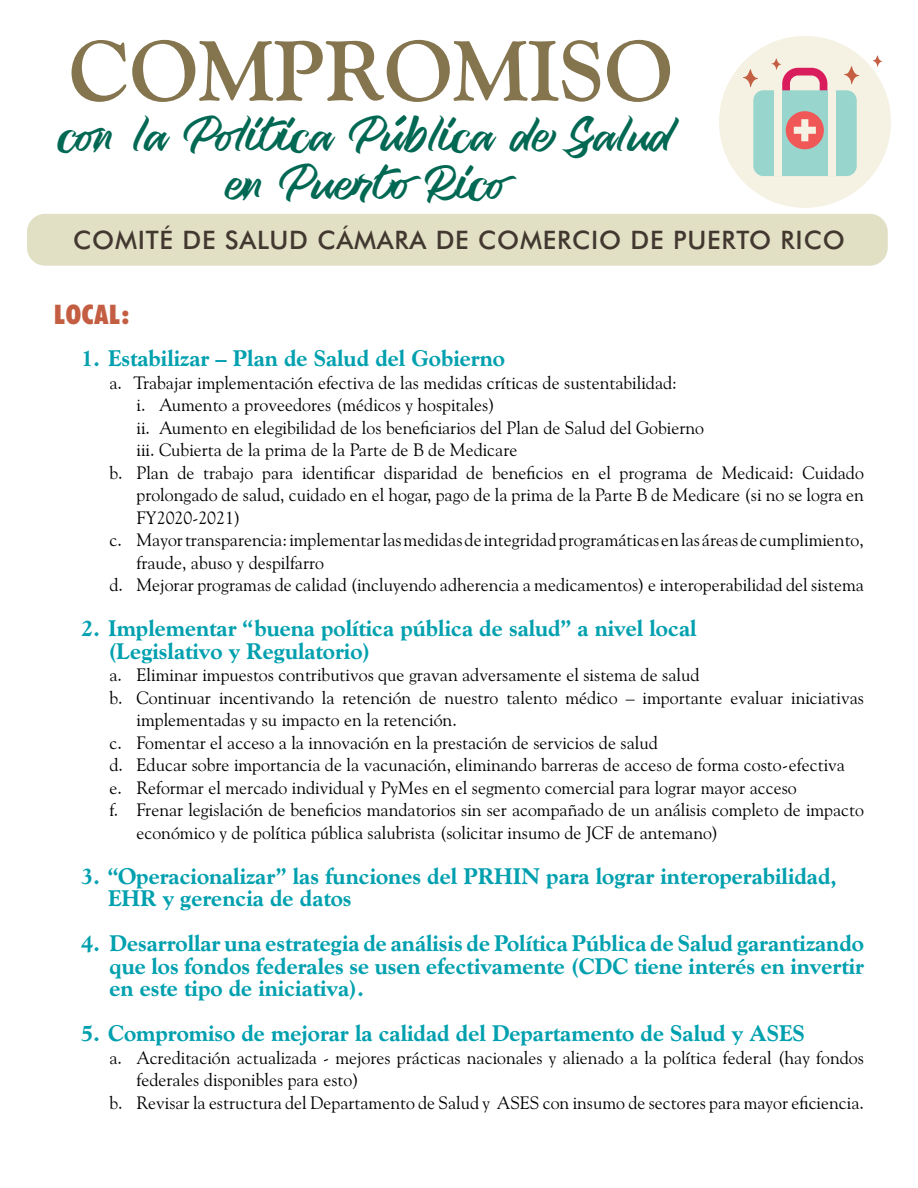
<style>
.page{position:relative;width:918px;height:1188px;background:#fff}
.page>*{position:absolute;margin:0;border:0;box-sizing:border-box;transform-origin:0 0}
.t1{font:700 84.6px "Goudy Old Style BT";color:#85754e}
.t2{font:46.35px/48px "Royalmuffin";letter-spacing:.03em;color:#006853;text-align:center}
.t3{font:900 condensed 27px "Futura BT";letter-spacing:.03em;color:#c45e42}
.t4{font:500 25.5px "Futura BT";letter-spacing:.03em;color:#423830}
.t5{font:800 22.5px/22.5px "Goudy Old Style BT";color:#00a0af}
.t6{font:18px "Goudy Old Style BT";color:#000}
</style>
<div class="page">
<div style="left:27px;top:214px;width:861px;height:52px;background:#e1e0c5;border-radius:18px"></div>
<div style="left:719px;top:36px;width:172px;height:172px;background:#f5f1e3;border-radius:50%"></div>
<div style="left:753px;top:90px;width:104px;height:86px;background:#98d5cc;border-radius:10px"></div>
<div style="left:786px;top:111px;width:38px;height:38px;background:#f05757;border-radius:50%"></div>
<svg style="left:794px;top:119px;width:22px;height:22px"></svg>
<div style="left:774px;top:90px;width:8px;height:86px;background:#f5f1e3"></div>
<div style="left:828px;top:90px;width:8px;height:86px;background:#f5f1e3"></div>
<svg style="left:844px;top:66px;width:15px;height:18px"></svg>
<svg style="left:873px;top:55px;width:9px;height:12px"></svg>
<svg style="left:743px;top:69px;width:15px;height:18px"></svg>
<svg style="left:772px;top:58px;width:55px;height:33px"></svg>
<svg style="left:395px;top:115px;width:12px;height:11px"></svg>
<h1 class="t1" style="left:69px;top:19px;width:605px">COMPROMISO</h1>
<h2 class="t2" style="left:61px;top:111px;width:613px">con la Politica Publica de Salud en Puerto Rico</h2>
<h3 class="t4" style="left:73px;top:224px;width:773px">COMITÉ DE SALUD CÁMARA DE COMERCIO DE PUERTO RICO</h3>
<h3 class="t3" style="left:54px;top:298px;width:77px">LOCAL:</h3>
<p class="t5" style="left:81px;top:347px;width:425px">1. Estabilizar – Plan de Salud del Gobierno</p>
<p class="t6" style="left:110px;top:371px;width:569px">a. Trabajar implementación efectiva de las medidas críticas de sustentabilidad:</p>
<p class="t6" style="left:136px;top:394px;width:360px">i. Aumento a proveedores (médicos y hospitales)</p>
<p class="t6" style="left:136px;top:416px;width:569px">ii. Aumento en elegibilidad de los beneficiarios del Plan de Salud del Gobierno</p>
<p class="t6" style="left:136px;top:439px;width:382px">iii. Cubierta de la prima de la Parte de B de Medicare</p>
<p class="t6" style="left:110px;top:461px;width:756px">b. Plan de trabajo para identificar disparidad de beneficios en el programa de Medicaid: Cuidado</p>
<p class="t6" style="left:136px;top:484px;width:729px">prolongado de salud, cuidado en el hogar, pago de la prima de la Parte B de Medicare (si no se logra en</p>
<p class="t6" style="left:136px;top:506px;width:106px">FY2020-2021)</p>
<p class="t6" style="left:110px;top:529px;width:756px">c. Mayor transparencia: implementar las medidas de integridad programáticas en las áreas de cumplimiento,</p>
<p class="t6" style="left:136px;top:551px;width:189px">fraude, abuso y despilfarro</p>
<p class="t6" style="left:110px;top:574px;width:756px">d. Mejorar programas de calidad (incluyendo adherencia a medicamentos) e interoperabilidad del sistema</p>
<p class="t5" style="left:108px;top:617px;width:590px;text-indent:-27px">2. Implementar “buena política pública de salud” a nivel local (Legislativo y Regulatorio)</p>
<p class="t6" style="left:110px;top:664px;width:592px">a. Eliminar impuestos contributivos que gravan adversamente el sistema de salud</p>
<p class="t6" style="left:110px;top:686px;width:756px">b. Continuar incentivando la retención de nuestro talento médico – importante evaluar iniciativas</p>
<p class="t6" style="left:136px;top:709px;width:322px">implementadas y su impacto en la retención.</p>
<p class="t6" style="left:110px;top:731px;width:550px">c. Fomentar el acceso a la innovación en la prestación de servicios de salud</p>
<p class="t6" style="left:110px;top:754px;width:737px">d. Educar sobre importancia de la vacunación, eliminando barreras de acceso de forma costo-efectiva</p>
<p class="t6" style="left:110px;top:776px;width:689px">e. Reformar el mercado individual y PyMes en el segmento comercial para lograr mayor acceso</p>
<p class="t6" style="left:110px;top:799px;width:756px">f. Frenar legislación de beneficios mandatorios sin ser acompañado de un análisis completo de impacto</p>
<p class="t6" style="left:136px;top:821px;width:584px">económico y de política pública salubrista (solicitar insumo de JCF de antemano)</p>
<p class="t5" style="left:108px;top:864px;width:730px;text-indent:-27px">3. “Operacionalizar” las funciones del PRHIN para lograr interoperabilidad,<br>EHR y gerencia de datos</p>
<p class="t5" style="left:110px;top:932px;width:756px;text-align:justify;text-indent:-29px">4. Desarrollar una estrategia de análisis de Política Pública de Salud garantizando que los fondos federales se usen efectivamente (CDC tiene interés en invertir en este tipo de iniciativa).</p>
<p class="t5" style="left:81px;top:1022px;width:725px">5. Compromiso de mejorar la calidad del Departamento de Salud y ASES</p>
<p class="t6" style="left:110px;top:1046px;width:756px">a. Acreditación actualizada - mejores prácticas nacionales y alienado a la política federal (hay fondos</p>
<p class="t6" style="left:136px;top:1069px;width:224px">federales disponibles para esto)</p>
<p class="t6" style="left:110px;top:1091px;width:756px">b. Revisar la estructura del Departamento de Salud y ASES con insumo de sectores para mayor eficiencia.</p>
</div>
